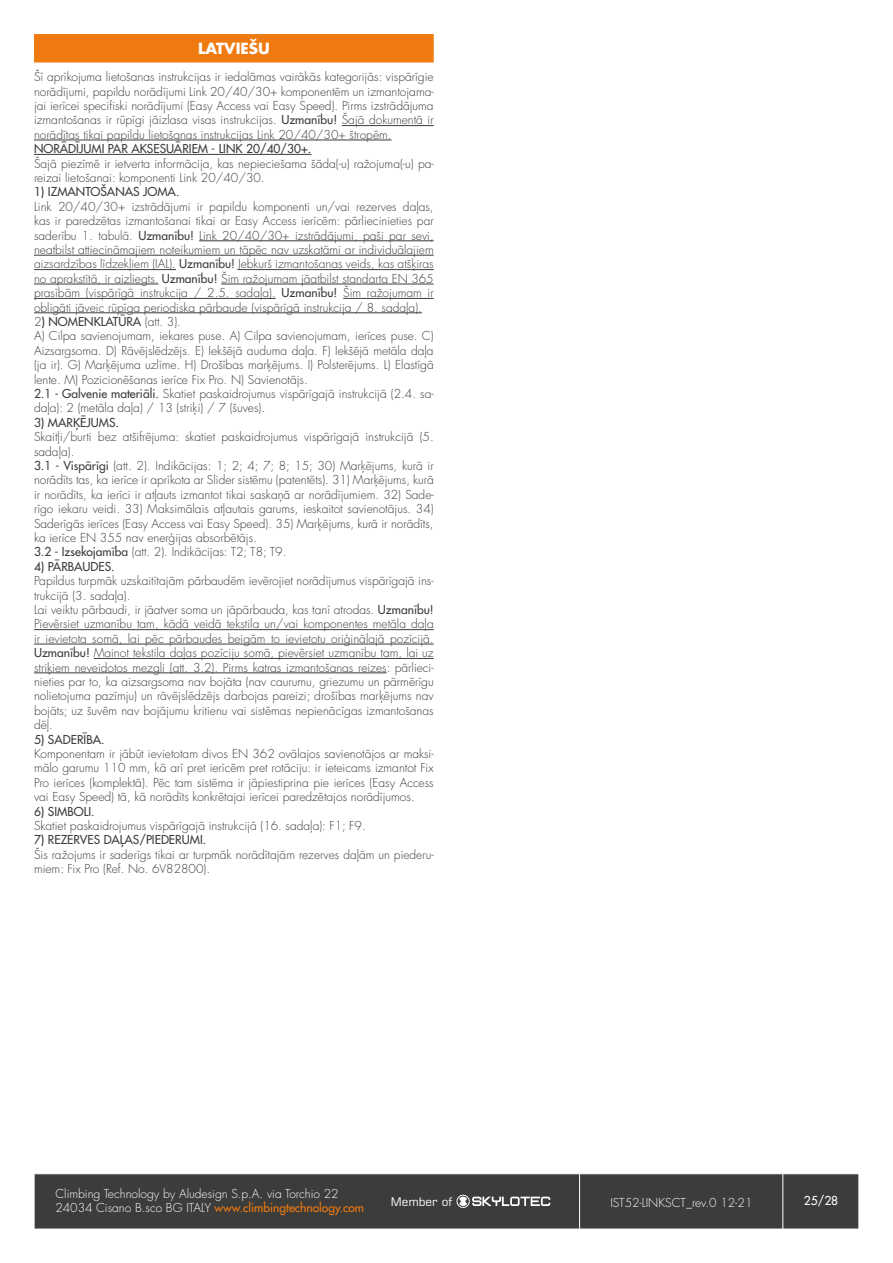
<style>
.page{position:relative;width:893px;height:1263px;background:#fff}
.page>*{position:absolute;margin:0;border:0;box-sizing:border-box;transform-origin:0 0}
.t1{font:700 15px "Futura LTW1 G";color:#fff}
.t2{font:300 12px/14.4px "Futura LTW1 G";color:#3c3c3b}
.t3{font:500 12px "Futura LTW1 G";color:#3c3c3b}
.t4{font:300 12px/14.4px "Futura LTW1 G";color:#fff}
.t5{font:500 12px "Futura LTW1 G";color:#fff}
.t6{font:11.7px "Square 721 BT";color:#fff}
.s1{font-weight:500}
.s2{font-weight:500;color:#ef7b10}
</style>
<div class="page">
<div style="left:35px;top:1174px;width:824px;height:55px;background:#3c3c3b"></div>
<hr style="left:579px;top:1174px;width:1px;height:55px;background:#fff">
<hr style="left:782px;top:1174px;width:1px;height:55px;background:#fff">
<svg style="left:456px;top:1194px;width:94px;height:15px"></svg>
<div style="left:34px;top:34px;width:400px;height:29px;background:#ef7b10"></div>
<hr style="left:342px;top:125px;width:92px;height:1px;background:#3c3c3b">
<hr style="left:34px;top:140px;width:358px;height:1px;background:#3c3c3b">
<hr style="left:34px;top:154px;width:277px;height:1px;background:#3c3c3b">
<hr style="left:199px;top:241px;width:235px;height:1px;background:#3c3c3b">
<hr style="left:34px;top:255px;width:400px;height:1px;background:#3c3c3b">
<hr style="left:34px;top:269px;width:142px;height:1px;background:#3c3c3b">
<hr style="left:238px;top:269px;width:196px;height:1px;background:#3c3c3b">
<hr style="left:34px;top:284px;width:125px;height:1px;background:#3c3c3b">
<hr style="left:221px;top:284px;width:213px;height:1px;background:#3c3c3b">
<hr style="left:34px;top:298px;width:242px;height:1px;background:#3c3c3b">
<hr style="left:343px;top:298px;width:91px;height:1px;background:#3c3c3b">
<hr style="left:34px;top:313px;width:388px;height:1px;background:#3c3c3b">
<hr style="left:34px;top:629px;width:400px;height:1px;background:#3c3c3b">
<hr style="left:34px;top:644px;width:400px;height:1px;background:#3c3c3b">
<hr style="left:94px;top:658px;width:340px;height:1px;background:#3c3c3b">
<hr style="left:34px;top:673px;width:353px;height:1px;background:#3c3c3b">
<p class="t1" style="left:198px;top:35px;width:73px">LATVIEŠU</p>
<p class="t2" style="left:34px;top:69px;width:401px;text-align:justify">Šī aprīkojuma lietošanas instrukcijas ir iedalāmas vairākās kategorijās: vispārīgie norādījumi, papildu norādījumi Link 20/40/30+ komponentēm un izmantojama&shy;jai ierīcei specifiski norādījumi (Easy Access vai Easy Speed). Pirms izstrādājuma izmantošanas ir rūpīgi jāizlasa visas instrukcijas. <span class="s1">Uzmanību!</span> Šajā dokumentā ir norādītas tikai papildu lietošanas instrukcijas Link 20/40/30+ štropēm.</p>
<p class="t3" style="left:34px;top:139px;width:279px">NORĀDĪJUMI PAR AKSESUĀRIEM - LINK 20/40/30+.</p>
<p class="t2" style="left:34px;top:155px;width:401px">Šajā piezīmē ir ietverta informācija, kas nepieciešama šāda(-u) ražojuma(-u) pa&shy;reizai lietošanai: komponenti Link 20/40/30.</p>
<p class="t3" style="left:34px;top:182px;width:147px">1) IZMANTOŠANAS JOMA.</p>
<p class="t2" style="left:34px;top:198px;width:401px;text-align:justify">Link 20/40/30+ izstrādājumi ir papildu komponenti un/vai rezerves daļas, kas ir paredzētas izmantošanai tikai ar Easy Access ierīcēm: pārliecinieties par saderību 1. tabulā. <span class="s1">Uzmanību!</span> Link 20/40/30+ izstrādājumi, paši par sevi, neatbilst attiecināmajiem noteikumiem un tāpēc nav uzskatāmi ar individuālajiem aizsardzības līdzekļiem (IAL). <span class="s1">Uzmanību!</span> Jebkurš izmantošanas veids, kas atšķiras no aprakstītā, ir aizliegts. <span class="s1">Uzmanību!</span> Šim ražojumam jāatbilst standarta EN 365 prasībām (vispārīgā instrukcija / 2.5. sadaļa). <span class="s1">Uzmanību!</span> Šim ražojumam ir obligāti jāveic rūpīga periodiska pārbaude (vispārīgā instrukcija / 8. sadaļa).</p>
<p class="t2" style="left:34px;top:314px;width:401px">2<span class="s1">) NOMENKLATŪRA</span> (att. 3).<br>A) Cilpa savienojumam, iekares puse. A) Cilpa savienojumam, ierīces puse. C)<br>Aizsargsoma. D) Rāvējslēdzējs. E) Iekšējā auduma daļa. F) Iekšējā metāla daļa (ja ir). G) Marķējuma uzlīme. H) Drošības marķējums. I) Polsterējums. L) Elastīgā lente. M) Pozicionēšanas ierīce Fix Pro. N) Savienotājs.<br><span class="s1">2.1 - Galvenie materiāli.</span> Skatiet paskaidrojumus vispārīgajā instrukcijā (2.4. sa&shy;daļa): 2 (metāla daļa) / 13 (striķi) / 7 (šuves).</p>
<p class="t3" style="left:34px;top:412px;width:87px">3) MARĶĒJUMS.</p>
<p class="t2" style="left:34px;top:429px;width:401px">Skaitļi/burti bez atšifrējuma: skatiet paskaidrojumus vispārīgajā instrukcijā (5. sadaļa).<br><span class="s1">3.1 - Vispārīgi</span> (att. 2). Indikācijas: 1; 2; 4; 7; 8; 15; 30) Marķējums, kurā ir norādīts tas, ka ierīce ir aprīkota ar Slider sistēmu (patentēts). 31) Marķējums, kurā ir norādīts, ka ierīci ir atļauts izmantot tikai saskaņā ar norādījumiem. 32) Sade&shy;rīgo iekaru veidi. 33) Maksimālais atļautais garums, ieskaitot savienotājus. 34)<br>Saderīgās ierīces (Easy Access vai Easy Speed). 35) Marķējums, kurā ir norādīts, ka ierīce EN 355 nav enerģijas absorbētājs.<br><span class="s1">3.2 - Izsekojamība</span> (att. 2). Indikācijas: T2; T8; T9.</p>
<p class="t3" style="left:34px;top:556px;width:82px">4) PĀRBAUDES.</p>
<p class="t2" style="left:34px;top:573px;width:401px">Papildus turpmāk uzskaitītajām pārbaudēm ievērojiet norādījumus vispārīgajā ins&shy;trukcijā (3. sadaļa).<br>Lai veiktu pārbaudi, ir jāatver soma un jāpārbauda, kas tanī atrodas. <span class="s1">Uzmanību!<br></span>Pievērsiet uzmanību tam, kādā veidā tekstila un/vai komponentes metāla daļa ir ievietota somā, lai pēc pārbaudes beigām to ievietotu oriģinālajā pozīcijā.<br><span class="s1">Uzmanību!</span> Mainot tekstila daļas pozīciju somā, pievērsiet uzmanību tam, lai uz striķiem neveidotos mezgli (att. 3.2). Pirms katras izmantošanas reizes: pārlieci&shy;nieties par to, ka aizsargsoma nav bojāta (nav caurumu, griezumu un pārmērīgu nolietojuma pazīmju) un rāvējslēdzējs darbojas pareizi; drošības marķējums nav bojāts; uz šuvēm nav bojājumu kritienu vai sistēmas nepienācīgas izmantošanas dēļ.</p>
<p class="t3" style="left:34px;top:729px;width:72px">5) SADERĪBA.</p>
<p class="t2" style="left:34px;top:746px;width:401px;text-align:justify">Komponentam ir jābūt ievietotam divos EN 362 ovālajos savienotājos ar maksi&shy;mālo garumu 110 mm, kā arī pret ierīcēm pret rotāciju: ir ieteicams izmantot Fix Pro ierīces (komplektā). Pēc tam sistēma ir jāpiestiprina pie ierīces (Easy Access vai Easy Speed) tā, kā norādīts konkrētajai ierīcei paredzētajos norādījumos.</p>
<p class="t3" style="left:34px;top:801px;width:62px">6) SIMBOLI.</p>
<p class="t2" style="left:34px;top:818px;width:333px">Skatiet paskaidrojumus vispārīgajā instrukcijā (16. sadaļa): F1; F9.</p>
<p class="t3" style="left:34px;top:830px;width:174px">7) REZERVES DAĻAS/PIEDERUMI.</p>
<p class="t2" style="left:34px;top:846px;width:401px">Šis ražojums ir saderīgs tikai ar turpmāk norādītajām rezerves daļām un piederu&shy;miem: Fix Pro (Ref. No. 6V82800).</p>
<p class="t4" style="left:55px;top:1185px;width:310px">Climbing Technology by Aludesign S.p.A. via Torchio 22<br>24034 Cisano B.sco BG ITALY <span class="s2">www.climbingtechnology.com</span></p>
<p class="t6" style="left:391px;top:1194px;width:63px">Member of</p>
<p class="t4" style="left:610px;top:1194px;width:144px">IST52-LINKSCT_rev.0 12-21</p>
<p class="t5" style="left:804px;top:1191px;width:36px">25/28</p>
</div>
